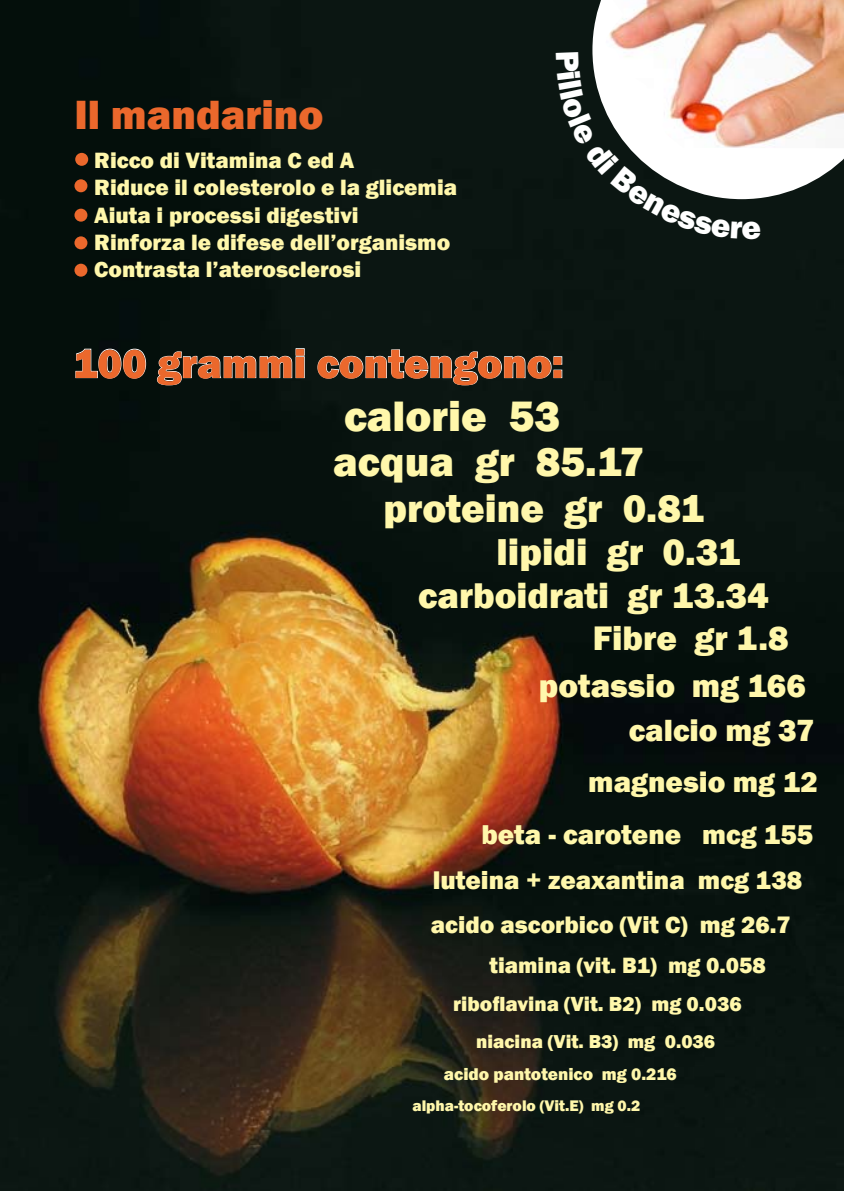
<style>
.page{position:relative;width:844px;height:1191px;background:#fff}
.page>*{position:absolute;margin:0;border:0;box-sizing:border-box;transform-origin:0 0}
.t1{font:800 43.75px "Franklin Gothic";color:#fff7ab}
.t2{font:800 42px "Franklin Gothic";color:#eb682c}
.t3{font:800 42px "Franklin Gothic";color:#fff7ab}
.t4{font:800 40.25px "Franklin Gothic";color:#fff7ab}
.t5{font:800 38.5px "Franklin Gothic";color:#fff7ab}
.t6{font:800 36.75px "Franklin Gothic";color:#fff7ab}
.t7{font:800 35px "Franklin Gothic";color:#fff7ab}
.t8{font:800 33.25px "Franklin Gothic";color:#fff7ab}
.t9{font:800 31.5px "Franklin Gothic";color:#fff7ab}
.t10{font:800 29.75px "Franklin Gothic";color:#fff7ab}
.t11{font:800 28px "Franklin Gothic";color:#fff7ab}
.t12{font:800 26.25px "Franklin Gothic";color:#fff7ab}
.t13{font:800 24.5px "Franklin Gothic";color:#fff7ab}
.t14{font:800 22.75px/27.3px "Franklin Gothic";color:#fff7ab}
.t15{font:800 21px "Franklin Gothic";color:#fff7ab}
.t16{font:800 19.25px "Franklin Gothic";color:#fff7ab}
.t17{font:800 17.5px "Franklin Gothic";color:#fff7ab}
.t18{font:800 15.75px "Franklin Gothic";color:#fff7ab}
</style>
<div class="page">
<img style="left:0;top:0;width:843px;height:1191px">
<svg style="left:75px;top:348px;width:71px;height:31px"></svg>
<svg style="left:156px;top:348px;width:149px;height:38px"></svg>
<svg style="left:317px;top:349px;width:245px;height:37px"></svg>
<svg style="left:592px;top:0;width:251px;height:199px"></svg>
<img style="left:603px;top:0;width:240px;height:148px">
<div style="left:75px;top:153px;width:13px;height:13px;background:#eb682c;border-radius:50%"></div>
<div style="left:74px;top:179px;width:13px;height:13px;background:#eb682c;border-radius:50%"></div>
<div style="left:74px;top:209px;width:13px;height:13px;background:#eb682c;border-radius:50%"></div>
<div style="left:74px;top:236px;width:13px;height:13px;background:#eb682c;border-radius:50%"></div>
<div style="left:74px;top:264px;width:13px;height:13px;background:#eb682c;border-radius:50%"></div>
<svg style="left:555px;top:52px;width:205px;height:187px"></svg>
<h2 class="t2" style="left:74px;top:87px;width:250px">Il mandarino</h2>
<p class="t14" style="left:94px;top:147px;width:364px">Ricco di Vitamina C ed A<br>Riduce il colesterolo e la glicemia<br>Aiuta i processi digestivi<br>Rinforza le difese dell’organismo<br>Contrasta l’aterosclerosi</p>
<h2 class="t2" style="left:73px;top:336px;width:491px">100 grammi contengono:</h2>
<h1 class="t1" style="left:344px;top:388px;width:217px">calorie 53</h1>
<h2 class="t3" style="left:333px;top:435px;width:313px">acqua gr 85.17</h2>
<h3 class="t4" style="left:383px;top:482px;width:322px">proteine gr 0.81</h3>
<h3 class="t5" style="left:496px;top:527px;width:245px">lipidi gr 0.31</h3>
<h3 class="t6" style="left:418px;top:572px;width:352px">carboidrati gr 13.34</h3>
<h3 class="t7" style="left:592px;top:616px;width:197px">Fibre gr 1.8</h3>
<h3 class="t8" style="left:538px;top:664px;width:268px">potassio mg 166</h3>
<h3 class="t9" style="left:628px;top:710px;width:187px">calcio mg 37</h3>
<h3 class="t10" style="left:588px;top:763px;width:231px">magnesio mg 12</h3>
<p class="t11" style="left:481px;top:816px;width:333px">beta - carotene mcg 155</p>
<p class="t12" style="left:432px;top:863px;width:371px">luteina + zeaxantina mcg 138</p>
<p class="t13" style="left:431px;top:908px;width:361px">acido ascorbico (Vit C) mg 26.7</p>
<p class="t14" style="left:489px;top:952px;width:278px">tiamina (vit. B1) mg 0.058</p>
<p class="t15" style="left:453px;top:989px;width:290px">riboflavina (Vit. B2) mg 0.036</p>
<p class="t16" style="left:476px;top:1029px;width:240px">niacina (Vit. B3) mg 0.036</p>
<p class="t17" style="left:444px;top:1062px;width:234px">acido pantotenico mg 0.216</p>
<p class="t18" style="left:412px;top:1095px;width:229px">alpha-tocoferolo (Vit.E) mg 0.2</p>
</div>
